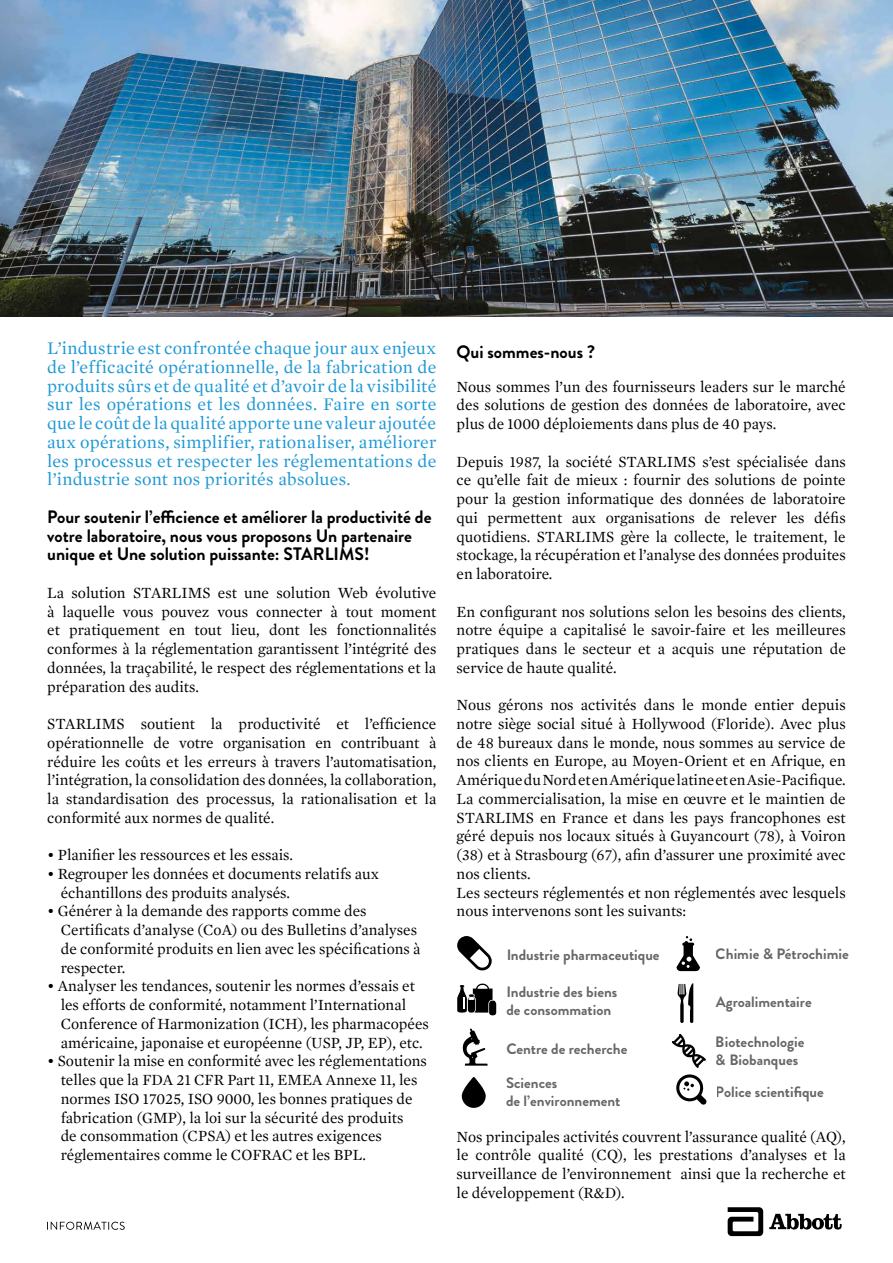
<style>
.page{position:relative;width:893px;height:1263px;background:#fff}
.page>*{position:absolute;margin:0;border:0;box-sizing:border-box;transform-origin:0 0}
.t1{font:18px/18.8px "Mercury Text G1";letter-spacing:.01em;color:#1d98d5;text-align:justify}
.t2{font:700 18px/18.8px "Brandon Grotesque";color:#000}
.t3{font:15.75px/18.8px "Mercury Text G1";color:#000;text-align:justify}
.t4{font:700 15px/18px "Brandon Grotesque";color:#000}
</style>
<div class="page">
<svg style="left:728px;top:1207px;width:35px;height:29px"></svg>
<svg style="left:769px;top:1214px;width:73px;height:15px"></svg>
<svg style="left:47px;top:1222px;width:78px;height:8px"></svg>
<img style="left:0;top:0;width:893px;height:316px">
<svg style="left:462px;top:1028px;width:26px;height:38px"></svg>
<svg style="left:678px;top:983px;width:15px;height:40px"></svg>
<svg style="left:462px;top:1077px;width:24px;height:31px"></svg>
<svg style="left:457px;top:936px;width:35px;height:35px"></svg>
<svg style="left:672px;top:1034px;width:35px;height:71px"></svg>
<svg style="left:457px;top:983px;width:39px;height:32px"></svg>
<svg style="left:676px;top:936px;width:24px;height:35px"></svg>
<p class="t1" style="left:47px;top:339px;width:391px">L’industrie est confrontée chaque jour aux enjeux de l’efficacité opérationnelle, de la fabrication de produits sûrs et de qualité et d’avoir de la visibilité sur les opérations et les données. Faire en sorte que le coût de la qualité apporte une valeur ajoutée aux opérations, simplifier, rationaliser, améliorer les processus et respecter les réglementations de l’industrie sont nos priorités absolues.</p>
<p class="t2" style="left:47px;top:507px;width:386px">Pour soutenir l’efficience et améliorer la productivité de votre laboratoire, nous vous proposons Un partenaire unique et Une solution puissante: STARLIMS!</p>
<p class="t3" style="left:47px;top:583px;width:391px">La solution STARLIMS est une solution Web évolutive à laquelle vous pouvez vous connecter à tout moment et pratiquement en tout lieu, dont les fonctionnalités conformes à la réglementation garantissent l’intégrité des données, la traçabilité, le respect des réglementations et la préparation des audits.</p>
<p class="t3" style="left:47px;top:714px;width:391px">STARLIMS soutient la productivité et l’efficience</p>
<p class="t3" style="left:47px;top:733px;width:391px">opérationnelle de votre organisation en contribuant à réduire les coûts et les erreurs à travers l’automatisation, l’intégration, la consolidation des données, la collaboration, la standardisation des processus, la rationalisation et la conformité aux normes de qualité.</p>
<p class="t3" style="left:47px;top:846px;width:247px">• Planifier les ressources et les essais.</p>
<p class="t3" style="left:61px;top:864px;width:320px;text-indent:-13px">• Regrouper les données et documents relatifs aux échantillons des produits analysés.</p>
<p class="t3" style="left:47px;top:902px;width:321px">• Générer à la demande des rapports comme des</p>
<p class="t3" style="left:61px;top:921px;width:358px">Certificats d’analyse (CoA) ou des Bulletins d’analyses</p>
<p class="t3" style="left:61px;top:939px;width:361px">de conformité produits en lien avec les spécifications à</p>
<p class="t3" style="left:61px;top:958px;width:66px">respecter.</p>
<p class="t3" style="left:47px;top:977px;width:369px;text-align:center">• Analyser les tendances, soutenir les normes d’essais et les efforts de conformité, notamment l’International</p>
<p class="t3" style="left:61px;top:1014px;width:370px">Conference of Harmonization (ICH), les pharmacopées</p>
<p class="t3" style="left:61px;top:1033px;width:364px">américaine, japonaise et européenne (USP, JP, EP), etc.</p>
<p class="t3" style="left:47px;top:1052px;width:381px">• Soutenir la mise en conformité avec les réglementations</p>
<p class="t3" style="left:61px;top:1071px;width:358px">telles que la FDA 21 CFR Part 11, EMEA Annexe 11, les</p>
<p class="t3" style="left:61px;top:1089px;width:353px">normes ISO 17025, ISO 9000, les bonnes pratiques de</p>
<p class="t3" style="left:61px;top:1108px;width:344px">fabrication (GMP), la loi sur la sécurité des produits</p>
<p class="t3" style="left:61px;top:1127px;width:323px">de consommation (CPSA) et les autres exigences</p>
<p class="t3" style="left:61px;top:1146px;width:307px">réglementaires comme le COFRAC et les BPL.</p>
<p class="t2" style="left:457px;top:343px;width:140px">Qui sommes-nous ?</p>
<p class="t3" style="left:457px;top:377px;width:391px">Nous sommes l’un des fournisseurs leaders sur le marché des solutions de gestion des données de laboratoire, avec plus de 1000 déploiements dans plus de 40 pays.</p>
<p class="t3" style="left:457px;top:452px;width:391px">Depuis 1987, la société STARLIMS s’est spécialisée dans ce qu’elle fait de mieux : fournir des solutions de pointe pour la gestion informatique des données de laboratoire</p>
<p class="t3" style="left:457px;top:508px;width:391px">qui permettent aux organisations de relever les défis</p>
<p class="t3" style="left:457px;top:527px;width:391px">quotidiens. STARLIMS gère la collecte, le traitement, le stockage, la récupération et l’analyse des données produites en laboratoire.</p>
<p class="t3" style="left:457px;top:602px;width:391px">En configurant nos solutions selon les besoins des clients,</p>
<p class="t3" style="left:457px;top:621px;width:391px">notre équipe a capitalisé le savoir-faire et les meilleures pratiques dans le secteur et a acquis une réputation de service de haute qualité.</p>
<p class="t3" style="left:457px;top:696px;width:391px">Nous gérons nos activités dans le monde entier depuis</p>
<p class="t3" style="left:457px;top:714px;width:391px">notre siège social situé à Hollywood (Floride). Avec plus</p>
<p class="t3" style="left:457px;top:733px;width:391px">de 48 bureaux dans le monde, nous sommes au service de</p>
<p class="t3" style="left:457px;top:752px;width:391px">nos clients en Europe, au Moyen-Orient et en Afrique, en<br>Amérique du Nord et en Amérique latine et en Asie-Pacifique.</p>
<p class="t3" style="left:457px;top:789px;width:391px">La commercialisation, la mise en œuvre et le maintien de<br>STARLIMS en France et dans les pays francophones est</p>
<p class="t3" style="left:457px;top:827px;width:391px">géré depuis nos locaux situés à Guyancourt (78), à Voiron</p>
<p class="t3" style="left:457px;top:846px;width:391px">(38) et à Strasbourg (67), afin d’assurer une proximité avec</p>
<p class="t3" style="left:457px;top:864px;width:391px;text-align:left">nos clients.<br>Les secteurs réglementés et non réglementés avec lesquels nous intervenons sont les suivants:</p>
<p class="t4" style="left:506px;top:946px;width:155px">Industrie pharmaceutique</p>
<p class="t4" style="left:506px;top:983px;width:113px">Industrie des biens de consommation</p>
<p class="t4" style="left:506px;top:1039px;width:123px">Centre de recherche</p>
<p class="t4" style="left:506px;top:1074px;width:116px">Sciences<br>de l’environnement</p>
<p class="t4" style="left:716px;top:945px;width:134px">Chimie &amp; Pétrochimie</p>
<p class="t4" style="left:716px;top:993px;width:97px">Agroalimentaire</p>
<p class="t4" style="left:716px;top:1033px;width:90px">Biotechnologie &amp; Biobanques</p>
<p class="t4" style="left:716px;top:1083px;width:110px">Police scientifique</p>
<p class="t3" style="left:457px;top:1127px;width:391px">Nos principales activités couvrent l’assurance qualité (AQ), le contrôle qualité (CQ), les prestations d’analyses et la</p>
<p class="t3" style="left:457px;top:1164px;width:391px">surveillance de l’environnement ainsi que la recherche et</p>
<p class="t3" style="left:457px;top:1183px;width:170px">le développement (R&amp;D).</p>
</div>
